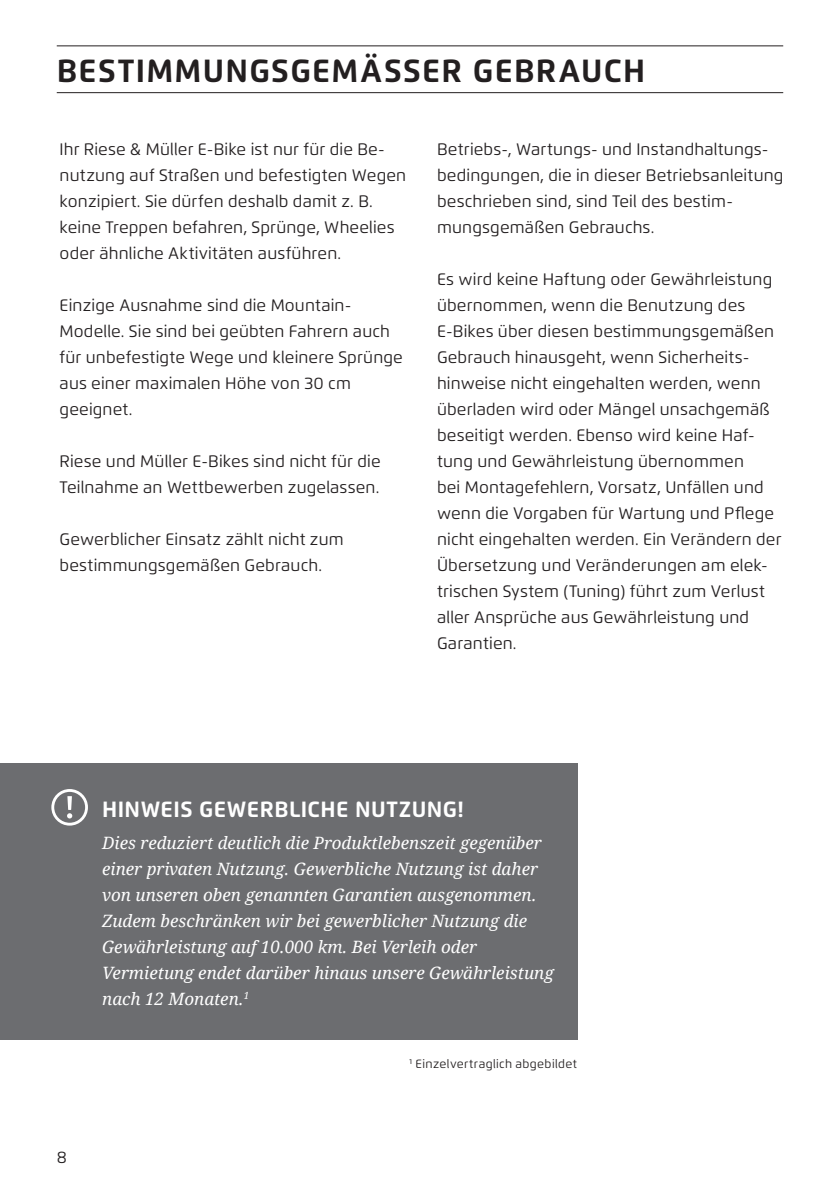
<style>
.page{position:relative;width:840px;height:1191px;background:#fff}
.page>*{position:absolute;margin:0;border:0;box-sizing:border-box;transform-origin:0 0}
.t1{font:700 32px "Flexo";letter-spacing:.04em;color:#231f20}
.t2{font:700 22px "Flexo";letter-spacing:.02em;color:#fff}
.t3{font:italic 17px/26px "Droid Serif";color:#fff}
.t4{font:16.6px/26px "Flexo";letter-spacing:.01em;color:#231f20}
.t5{font:12px "Flexo";letter-spacing:.035em;color:#231f20}
</style>
<div class="page">
<hr style="left:57px;top:92px;width:725px;height:1px;background:#231f20">
<hr style="left:57px;top:45px;width:725px;height:1px;background:#231f20">
<div style="left:0;top:763px;width:576px;height:276px;background:#6c6d70"></div>
<div style="left:51px;top:789px;width:37px;height:36px;border:3px solid #fff;border-radius:50%"></div>
<svg style="left:67px;top:796px;width:5px;height:22px"></svg>
<h1 class="t1" style="left:57px;top:51px;width:589px">BESTIMMUNGSGEMÄSSER GEBRAUCH</h1>
<p class="t4" style="left:60px;top:136px;width:348px">Ihr Riese &amp; Müller E-Bike ist nur für die Be&shy;nutzung auf Straßen und befestigten Wegen konzipiert. Sie dürfen deshalb damit z. B. keine Treppen befahren, Sprünge, Wheelies oder ähnliche Aktivitäten ausführen.</p>
<p class="t4" style="left:60px;top:292px;width:344px">Einzige Ausnahme sind die Mountain-Modelle. Sie sind bei geübten Fahrern auch für unbefestigte Wege und kleinere Sprünge aus einer maximalen Höhe von 30 cm geeignet.</p>
<p class="t4" style="left:60px;top:448px;width:322px">Riese und Müller E-Bikes sind nicht für die<br>Teilnahme an Wettbewerben zugelassen.</p>
<p class="t4" style="left:60px;top:526px;width:286px">Gewerblicher Einsatz zählt nicht zum bestimmungsgemäßen Gebrauch.</p>
<p class="t4" style="left:437px;top:136px;width:348px">Betriebs-, Wartungs- und Instandhaltungs&shy;bedingungen, die in dieser Betriebsanleitung beschrieben sind, sind Teil des bestim&shy;mungsgemäßen Gebrauchs.</p>
<p class="t4" style="left:437px;top:266px;width:346px">Es wird keine Haftung oder Gewährleistung übernommen, wenn die Benutzung des E-Bikes über diesen bestimmungsgemäßen Gebrauch hinausgeht, wenn Sicherheits&shy;hinweise nicht eingehalten werden, wenn überladen wird oder Mängel unsachgemäß beseitigt werden. Ebenso wird keine Haf&shy;tung und Gewährleistung übernommen<br>bei Montagefehlern, Vorsatz, Unfällen und wenn die Vorgaben für Wartung und Pflege nicht eingehalten werden. Ein Verändern der Übersetzung und Veränderungen am elek&shy;trischen System (Tuning) führt zum Verlust aller Ansprüche aus Gewährleistung und Garantien.</p>
<h2 class="t2" style="left:102px;top:795px;width:363px">HINWEIS GEWERBLICHE NUTZUNG!</h2>
<p class="t3" style="left:102px;top:829px;width:453px">Dies reduziert deutlich die Produktlebenszeit gegenüber einer privaten Nutzung. Gewerbliche Nutzung ist daher von unseren oben genannten Garantien ausgenommen.<br>Zudem beschränken wir bei gewerblicher Nutzung die Gewährleistung auf 10.000 km. Bei Verleih oder Vermietung endet darüber hinaus unsere Gewährleistung nach 12 Monaten.<sup>1</sup></p>
<p class="t4" style="left:57px;top:1143px;width:12px">8</p>
<p class="t5" style="left:409px;top:1056px;width:169px"><sup>1</sup> Einzelvertraglich abgebildet</p>
</div>
